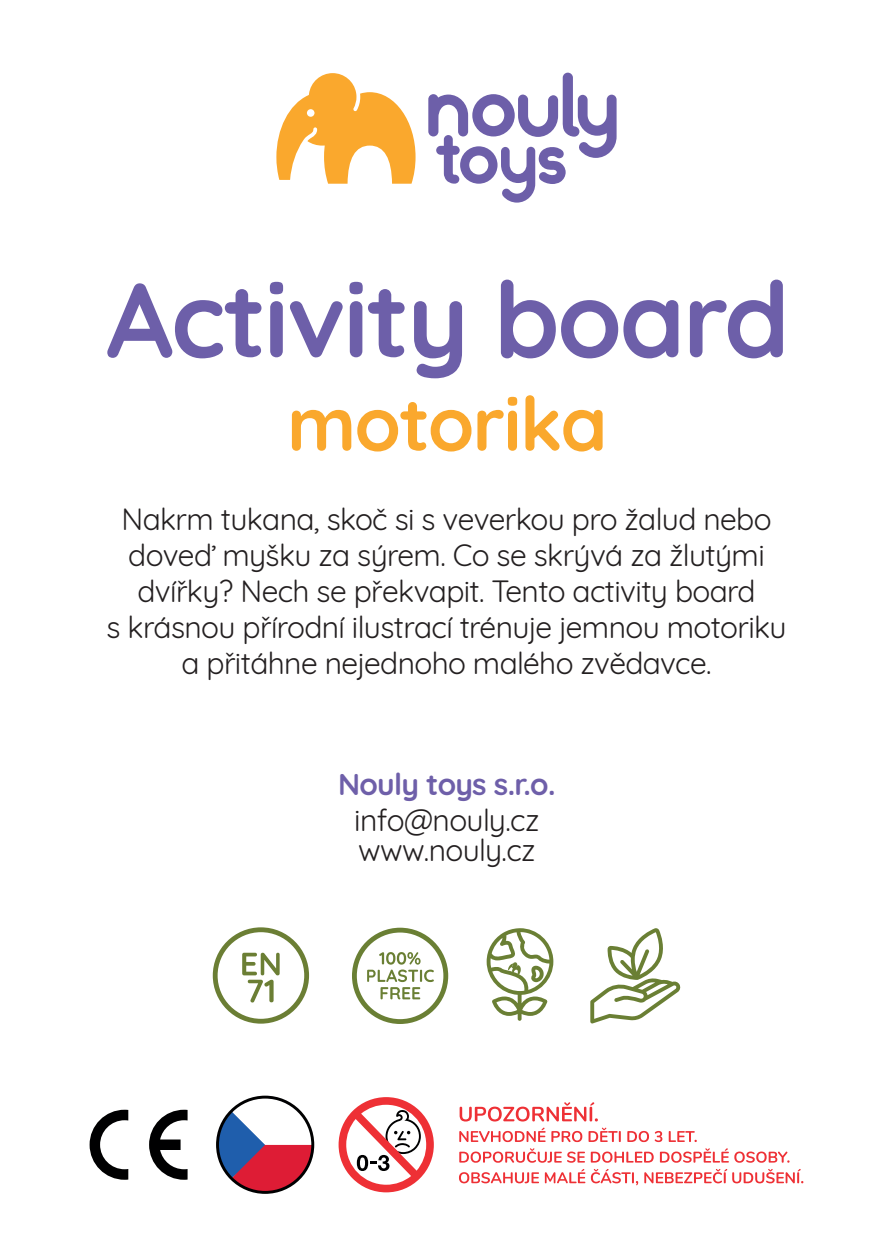
<style>
.page{position:relative;width:893px;height:1259px;background:#fff}
.page>*{position:absolute;margin:0;border:0;box-sizing:border-box;transform-origin:0 0}
.t1{font:700 105px "Quicksand";letter-spacing:-.02em;color:#6d5fa9}
.t2{font:700 75px "Quicksand";letter-spacing:-.02em;color:#faa82d}
.t3{font:30px/36px "Quicksand";letter-spacing:-.02em;color:#231f20;text-align:center}
.t4{font:700 30px "Quicksand";letter-spacing:-.02em;color:#6e5fa9}
</style>
<div class="page">
<svg style="left:339px;top:1097px;width:95px;height:95px"></svg>
<svg style="left:149px;top:1109px;width:39px;height:70px"></svg>
<svg style="left:90px;top:1109px;width:38px;height:70px"></svg>
<svg style="left:460px;top:1102px;width:138px;height:19px"></svg>
<svg style="left:459px;top:1127px;width:123px;height:15px"></svg>
<svg style="left:588px;top:1127px;width:33px;height:15px"></svg>
<svg style="left:627px;top:1131px;width:22px;height:11px"></svg>
<svg style="left:655px;top:1131px;width:7px;height:11px"></svg>
<svg style="left:669px;top:1131px;width:28px;height:11px"></svg>
<svg style="left:459px;top:1148px;width:126px;height:14px"></svg>
<svg style="left:591px;top:1151px;width:63px;height:11px"></svg>
<svg style="left:660px;top:1148px;width:129px;height:14px"></svg>
<svg style="left:459px;top:1172px;width:80px;height:11px"></svg>
<svg style="left:545px;top:1169px;width:40px;height:14px"></svg>
<svg style="left:591px;top:1169px;width:47px;height:16px"></svg>
<svg style="left:644px;top:1169px;width:159px;height:14px"></svg>
<svg style="left:216px;top:1099px;width:97px;height:93px"></svg>
<div style="left:216px;top:1095px;width:98px;height:98px;border:3px solid #000001;border-radius:50%"></div>
<svg style="left:276px;top:73px;width:140px;height:111px"></svg>
<svg style="left:428px;top:73px;width:189px;height:130px"></svg>
<svg style="left:590px;top:928px;width:91px;height:95px"></svg>
<svg style="left:352px;top:927px;width:96px;height:97px"></svg>
<div style="left:357px;top:932px;width:86px;height:87px;background:#fff;border-radius:50%"></div>
<svg style="left:367px;top:952px;width:67px;height:47px"></svg>
<svg style="left:487px;top:928px;width:66px;height:92px"></svg>
<svg style="left:213px;top:927px;width:96px;height:96px"></svg>
<h1 class="t1" style="left:106px;top:233px;width:685px">Activity board</h1>
<h2 class="t2" style="left:287px;top:362px;width:322px">motorika</h2>
<p class="t3" style="left:106px;top:498px;width:682px">Nakrm tukana, skoč si s veverkou pro žalud nebo doveď myšku za sýrem. Co se skrývá za žlutými dvířky? Nech se překvapit. Tento activity board<br>s krásnou přírodní ilustrací trénuje jemnou motoriku a přitáhne nejednoho malého zvědavce.</p>
<p class="t4" style="left:338px;top:760px;width:219px">Nouly toys s.r.o.</p>
<p class="t3" style="left:354px;top:802px;width:187px;line-height:30px;text-align:left">info@nouly.cz www.nouly.cz</p>
</div>
